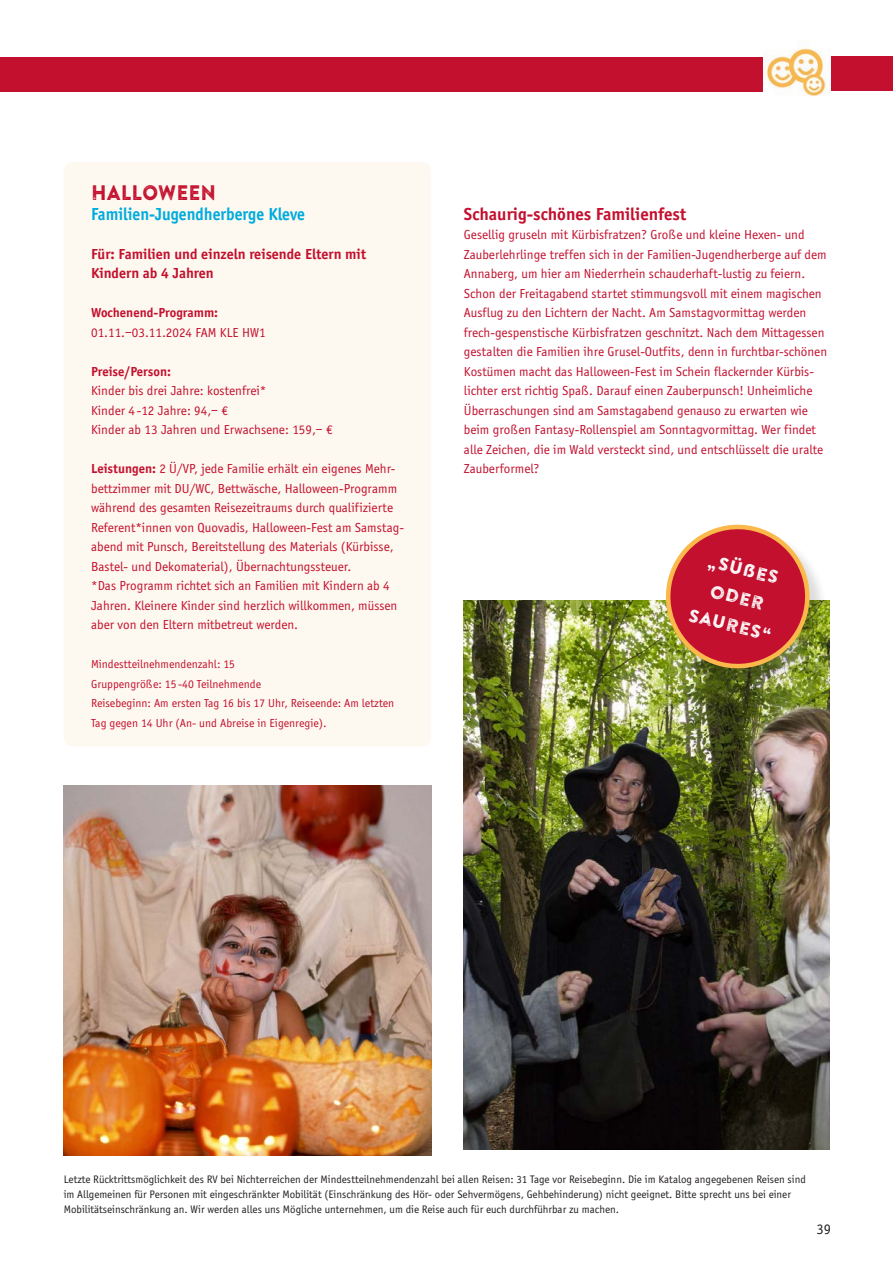
<style>
.page{position:relative;width:893px;height:1263px;background:#fff}
.page>*{position:absolute;margin:0;border:0;box-sizing:border-box;transform-origin:0 0}
.t1{font:21px "Brandon Printed Two";color:#c3102e;scale:.93 1}
.t2{font:700 18px "Officina Sans EF";color:#c3102e}
.t3{font:700 18px "Officina Sans EF";color:#00acdd;scale:.93 1}
.t4{font:18px/28.5px "Brandon Printed Two";color:#fff;text-align:center}
.t5{font:700 15px/19.5px "Officina Sans EF";color:#c3102e}
.t6{font:15px "Officina Sans EF";color:#231f20}
.t7{font:13.5px/19.5px "Officina Sans EF";color:#c3102e}
.t8{font:700 13.5px "Officina Sans EF";color:#c3102e}
.t9{font:12px/19.5px "Officina Sans EF";color:#c3102e}
.t10{font:11.25px/15px "Officina Sans EF";color:#231f20}
.s1{font-weight:700}
</style>
<div class="page">
<img style="left:463px;top:600px;width:366px;height:550px">
<img style="left:64px;top:785px;width:367px;height:371px">
<div style="left:0;top:57px;width:763px;height:35px;background:#c3102e"></div>
<div style="left:831px;top:56px;width:62px;height:34px;background:#c3102e"></div>
<div style="left:64px;top:162px;width:367px;height:584px;background:#fef9f0;border-radius:9px"></div>
<div style="left:669px;top:527px;width:159px;height:160px;background:#231f20;opacity:.15"></div>
<svg style="left:655px;top:524px;width:165px;height:149px;background:#c55b55"></svg>
<img style="left:763px;top:47px;width:65px;height:50px">
<h1 class="t1" style="left:91px;top:180px;width:136px">HALLOWEEN</h1>
<h2 class="t3" style="left:91px;top:203px;width:231px">Familien-Jugendherberge Kleve</h2>
<p class="t5" style="left:91px;top:244px;width:277px">Für: Familien und einzeln reisende Eltern mit<br>Kindern ab 4 Jahren</p>
<p class="t8" style="left:91px;top:305px;width:129px">Wochenend-Programm:</p>
<p class="t7" style="left:91px;top:323px;width:176px">01.11.–03.11.2024 FAM KLE HW1</p>
<p class="t8" style="left:91px;top:363px;width:81px">Preise/Person:</p>
<p class="t7" style="left:91px;top:381px;width:243px">Kinder bis drei Jahre: kostenfrei*<br>Kinder 4 -12 Jahre: 94,– €<br>Kinder ab 13 Jahren und Erwachsene: 159,– €</p>
<p class="t7" style="left:91px;top:459px;width:314px"><span class="s1">Leistungen:</span> 2 Ü/VP, jede Familie erhält ein eigenes Mehr&shy;bettzimmer mit DU/WC, Bettwäsche, Halloween-Programm während des gesamten Reisezeitraums durch qualifizierte Referent*innen von Quovadis, Halloween-Fest am Samstag&shy;abend mit Punsch, Bereitstellung des Materials (Kürbisse, Bastel- und Dekomaterial), Übernachtungssteuer.<br>*Das Programm richtet sich an Familien mit Kindern ab 4<br>Jahren. Kleinere Kinder sind herzlich willkommen, müssen aber von den Eltern mitbetreut werden.</p>
<p class="t9" style="left:91px;top:655px;width:305px">Mindestteilnehmendenzahl: 15<br>Gruppengröße: 15 -40 Teilnehmende<br>Reisebeginn: Am ersten Tag 16 bis 17 Uhr, Reiseende: Am letzten Tag gegen 14 Uhr (An- und Abreise in Eigenregie).</p>
<h2 class="t2" style="left:464px;top:203px;width:224px">Schaurig-schönes Familienfest</h2>
<p class="t7" style="left:464px;top:225px;width:365px">Gesellig gruseln mit Kürbisfratzen? Große und kleine Hexen- und Zauberlehrlinge treffen sich in der Familien-Jugendherberge auf dem Annaberg, um hier am Niederrhein schauderhaft-lustig zu feiern.<br>Schon der Freitagabend startet stimmungsvoll mit einem magischen Ausflug zu den Lichtern der Nacht. Am Samstagvormittag werden frech-gespenstische Kürbisfratzen geschnitzt. Nach dem Mittagessen gestalten die Familien ihre Grusel-Outfits, denn in furchtbar-schönen Kostümen macht das Halloween-Fest im Schein flackernder Kürbis&shy;lichter erst richtig Spaß. Darauf einen Zauberpunsch! Unheimliche Überraschungen sind am Samstagabend genauso zu erwarten wie beim großen Fantasy-Rollenspiel am Sonntagvormittag. Wer findet alle Zeichen, die im Wald versteckt sind, und entschlüsselt die uralte Zauberformel?</p>
<h2 class="t4" style="left:706px;top:545px;width:86px;rotate:14deg">„Süßes oder<br>Saures“</h2>
<p class="t10" style="left:64px;top:1172px;width:744px">Letzte Rücktrittsmöglichkeit des RV bei Nichterreichen der Mindestteilnehmendenzahl bei allen Reisen: 31 Tage vor Reisebeginn. Die im Katalog angegebenen Reisen sind im Allgemeinen für Personen mit eingeschränkter Mobilität (Einschränkung des Hör- oder Sehvermögens, Gehbehinderung) nicht geeignet. Bitte sprecht uns bei einer<br>Mobilitätseinschränkung an. Wir werden alles uns Mögliche unternehmen, um die Reise auch für euch durchführbar zu machen.</p>
<p class="t6" style="left:816px;top:1220px;width:16px">39</p>
</div>
